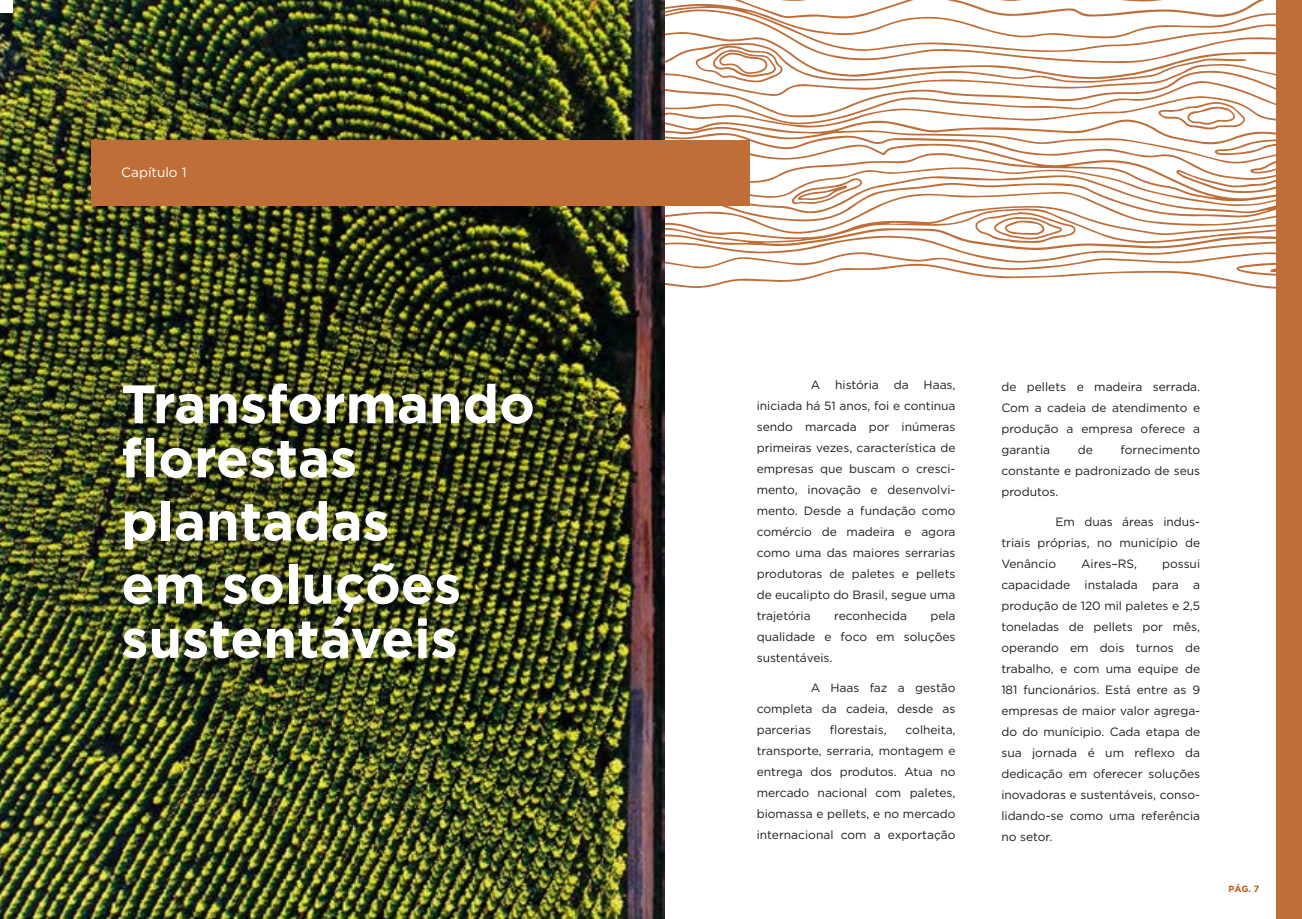
<style>
.page{position:relative;width:1302px;height:919px;background:#fff}
.page>*{position:absolute;margin:0;border:0;box-sizing:border-box;transform-origin:0 0}
.t1{font:700 54px/54.2px "Gotham";color:#fff}
.t2{font:13.5px "Gotham";color:#fff}
.t3{font:12px/21px "Gotham";color:#1d1d1b;text-align:justify}
.t4{font:700 9px "Gotham";color:#bd5c17}
</style>
<div class="page">
<svg style="left:664px;top:0;width:611px;height:289px"></svg>
<img style="left:0;top:0;width:664px;height:918px">
<div style="left:91px;top:140px;width:658px;height:66px;background:#bf6e38"></div>
<div style="left:1275px;top:0;width:26px;height:918px;background:#bf6e38"></div>
<div style="left:0;top:0;width:13px;height:13px;background:#fff"></div>
<p class="t2" style="left:121px;top:163px;width:67px">Capítulo 1</p>
<h1 class="t1" style="left:121px;top:376px;width:415px">Transformando florestas</h1>
<h1 class="t1" style="left:121px;top:489px;width:341px;line-height:63.2px">plantadas em soluções</h1>
<h1 class="t1" style="left:121px;top:611px;width:338px">sustentáveis</h1>
<p class="t3" style="left:756px;top:373px;width:200px;text-indent:54px">A história da Haas, iniciada há 51 anos, foi e continua sendo marcada por inúmeras primeiras vezes, característica de empresas que buscam o cresci&shy;mento, inovação e desenvolvi&shy;mento. Desde a fundação como comércio de madeira e agora como uma das maiores serrarias produtoras de paletes e pellets de eucalipto do Brasil, segue uma trajetória</p>
<p class="t3" style="left:756px;top:604px;width:200px;text-indent:174px">pela qualidade e foco em soluções sustentáveis.</p>
<p class="t3" style="left:756px;top:676px;width:200px;text-indent:54px">A Haas faz a gestão completa da cadeia, desde as parcerias</p>
<p class="t3" style="left:834px;top:604px;width:74px">reconhecida</p>
<p class="t3" style="left:829px;top:718px;width:58px">florestais,</p>
<p class="t3" style="left:756px;top:718px;width:200px;text-indent:149px">colheita, transporte, serraria, montagem e entrega dos produtos. Atua no mercado nacional com paletes, biomassa e pellets, e no mercado internacional com a exportação</p>
<p class="t3" style="left:1001px;top:376px;width:200px">de pellets e madeira serrada.<br>Com a cadeia de atendimento e produção a empresa oferece a garantia</p>
<p class="t3" style="left:1001px;top:439px;width:200px;text-indent:119px">fornecimento constante e padronizado de seus produtos.</p>
<p class="t3" style="left:1001px;top:511px;width:200px;text-indent:54px">Em duas áreas indus&shy;triais próprias, no município de Venâncio</p>
<p class="t3" style="left:1077px;top:439px;width:17px">de</p>
<p class="t3" style="left:1001px;top:553px;width:200px;text-indent:161px">possui capacidade instalada para a produção de 120 mil paletes e 2,5 toneladas de pellets por mês, operando em dois turnos de trabalho, e com uma equipe de 181 funcionários. Está entre as 9 empresas de maior valor agrega&shy;do do munícipio. Cada etapa de sua jornada é um reflexo da dedicação em oferecer soluções inovadoras e sustentáveis, conso&shy;lidando-se como uma referência no setor.</p>
<p class="t3" style="left:1080px;top:553px;width:57px">Aires–RS,</p>
<p class="t4" style="left:1228px;top:882px;width:33px">PÁG. 7</p>
</div>
